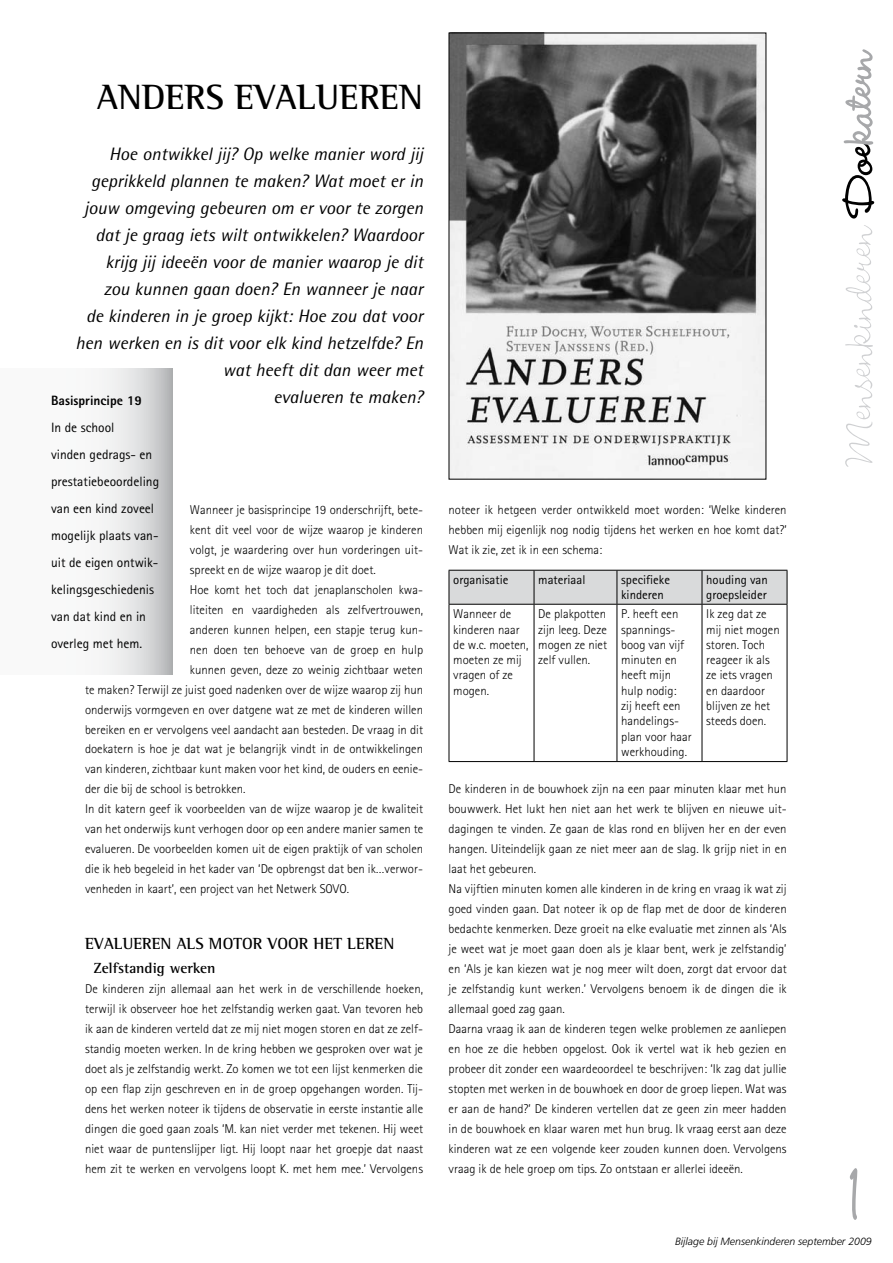
<style>
.page{position:relative;width:893px;height:1263px;background:#fff}
.page>*{position:absolute;margin:0;border:0;box-sizing:border-box;transform-origin:0 0}
.t1{font:700 90px "Wendy LP";color:#a7a8aa;scale:.7 1}
.t2{font:300 54px "Wendy LP";color:#cfd0d2}
.t3{font:700 36px "Rotis Semi Serif";color:#000}
.t4{font:italic 18px/27px "Rotis Semi Sans";color:#000;text-align:right}
.t5{font:700 16.5px "Rotis Semi Serif";color:#000}
.t6{font:700 15px "Rotis Semi Serif";color:#000}
.t7{font:13.5px/27px "Rotis Sans Serif";color:#000}
.t8{font:800 13.5px "Rotis Sans Serif";color:#000}
.t9{font:300 12.75px/20px "Rotis Sans Serif";color:#000}
.t10{font:12.75px/15.3px "Rotis Sans Serif";color:#000}
.t11{font:italic 300 10.5px "Frutiger";color:#000}
.s1{font-weight:700;color:#000}
.s2{font-weight:700;color:#a7a8aa}
</style>
<div class="page">
<img style="left:451px;top:35px;width:313px;height:442px">
<svg style="left:102px;top:369px;width:71px;height:305px"></svg>
<div style="left:450px;top:571px;width:337px;height:33px;background:#d9dadb"></div>
<hr style="left:449px;top:570px;width:85px;height:1px;background:#000">
<hr style="left:449px;top:571px;width:1px;height:33px;background:#000">
<hr style="left:534px;top:570px;width:83px;height:1px;background:#000">
<hr style="left:534px;top:571px;width:1px;height:33px;background:#000">
<hr style="left:617px;top:570px;width:85px;height:1px;background:#000">
<hr style="left:617px;top:571px;width:1px;height:33px;background:#000">
<hr style="left:702px;top:570px;width:85px;height:1px;background:#000">
<hr style="left:702px;top:571px;width:1px;height:33px;background:#000">
<hr style="left:787px;top:571px;width:1px;height:33px;background:#000">
<hr style="left:449px;top:604px;width:85px;height:1px;background:#000">
<hr style="left:449px;top:605px;width:1px;height:156px;background:#000">
<hr style="left:534px;top:604px;width:83px;height:1px;background:#000">
<hr style="left:534px;top:605px;width:1px;height:156px;background:#000">
<hr style="left:617px;top:604px;width:85px;height:1px;background:#000">
<hr style="left:617px;top:605px;width:1px;height:156px;background:#000">
<hr style="left:702px;top:604px;width:85px;height:1px;background:#000">
<hr style="left:702px;top:605px;width:1px;height:156px;background:#000">
<hr style="left:787px;top:605px;width:1px;height:156px;background:#000">
<hr style="left:449px;top:761px;width:85px;height:1px;background:#000">
<hr style="left:534px;top:761px;width:83px;height:1px;background:#000">
<hr style="left:617px;top:761px;width:85px;height:1px;background:#000">
<hr style="left:702px;top:761px;width:85px;height:1px;background:#000">
<h3 class="t3" style="left:97px;top:76px;width:89px">ANDERS</h3>
<h3 class="t3" style="left:235px;top:76px;width:22px">EVALUEREN</h3>
<p class="t4" style="left:76px;top:141px;width:349px">Hoe ontwikkel jij? Op welke manier word jij geprikkeld plannen te maken? Wat moet er in jouw omgeving gebeuren om er voor te zorgen dat je graag iets wilt ontwikkelen? Waardoor krijg jij ideeën voor de manier waarop je dit zou kunnen gaan doen? En wanneer je naar<br>de kinderen in je groep kijkt: Hoe zou dat voor hen werken en is dit voor elk kind hetzelfde? En wat heeft dit dan weer met<br>evalueren te maken?</p>
<p class="t8" style="left:51px;top:392px;width:92px">Basisprincipe 19</p>
<p class="t7" style="left:51px;top:414px;width:110px">In de school<br>vinden gedrags- en prestatiebeoordeling van een kind zoveel mogelijk plaats van&shy;uit de eigen ontwik&shy;kelingsgeschiedenis van dat kind en in overleg met hem.</p>
<p class="t9" style="left:190px;top:499px;width:235px">Wanneer je basisprincipe 19 onderschrijft, bete-</p>
<p class="t9" style="left:190px;top:519px;width:235px">kent dit veel voor de wijze waarop je kinderen</p>
<p class="t9" style="left:190px;top:539px;width:235px">volgt, je waardering over hun vorderingen uit-</p>
<p class="t9" style="left:190px;top:559px;width:187px">spreekt en de wijze waarop je dit doet.</p>
<p class="t9" style="left:190px;top:579px;width:235px">Hoe komt het toch dat jenaplanscholen kwa-</p>
<p class="t9" style="left:190px;top:599px;width:235px">liteiten en vaardigheden als zelfvertrouwen,</p>
<p class="t9" style="left:190px;top:619px;width:235px">anderen kunnen helpen, een stapje terug kun-</p>
<p class="t9" style="left:190px;top:639px;width:235px">nen doen ten behoeve van de groep en hulp</p>
<p class="t9" style="left:190px;top:659px;width:235px">kunnen geven, deze zo weinig zichtbaar weten</p>
<p class="t9" style="left:85px;top:679px;width:340px">te maken? Terwijl ze juist goed nadenken over de wijze waarop zij hun</p>
<p class="t9" style="left:85px;top:699px;width:339px">onderwijs vormgeven en over datgene wat ze met de kinderen willen</p>
<p class="t9" style="left:85px;top:719px;width:339px">bereiken en er vervolgens veel aandacht aan besteden. De vraag in dit</p>
<p class="t9" style="left:85px;top:739px;width:340px">doekatern is hoe je dat wat je belangrijk vindt in de ontwikkelingen</p>
<p class="t9" style="left:85px;top:759px;width:340px">van kinderen, zichtbaar kunt maken voor het kind, de ouders en eenie-</p>
<p class="t9" style="left:85px;top:779px;width:162px">der die bij de school is betrokken.</p>
<p class="t9" style="left:85px;top:799px;width:339px">In dit katern geef ik voorbeelden van de wijze waarop je de kwaliteit</p>
<p class="t9" style="left:85px;top:819px;width:340px">van het onderwijs kunt verhogen door op een andere manier samen te</p>
<p class="t9" style="left:85px;top:839px;width:340px">evalueren. De voorbeelden komen uit de eigen praktijk of van scholen</p>
<p class="t9" style="left:85px;top:859px;width:340px">die ik heb begeleid in het kader van ‘De opbrengst dat ben ik…verwor-</p>
<p class="t9" style="left:85px;top:879px;width:265px">venheden in kaart’, een project van het Netwerk SOVO.</p>
<p class="t5" style="left:85px;top:933px;width:311px">EVALUEREN ALS MOTOR VOOR HET LEREN</p>
<p class="t6" style="left:94px;top:959px;width:124px">ZELFSTANDIG WERKEN</p>
<p class="t9" style="left:85px;top:979px;width:340px;text-align:justify">De kinderen zijn allemaal aan het werk in de verschillende hoeken, terwijl ik observeer hoe het zelfstandig werken gaat. Van tevoren heb ik aan de kinderen verteld dat ze mij niet mogen storen en dat ze zelf&shy;standig moeten werken. In de kring hebben we gesproken over wat je doet als je zelfstandig werkt. Zo komen we tot een lijst kenmerken die op een flap zijn geschreven en in de groep opgehangen worden. Tij&shy;dens het werken noteer ik tijdens de observatie in eerste instantie alle dingen die goed gaan zoals ‘M. kan niet verder met tekenen. Hij weet niet waar de puntenslijper ligt. Hij loopt naar het groepje dat naast hem zit te werken en vervolgens loopt K. met hem mee.’ Vervolgens</p>
<p class="t9" style="left:449px;top:499px;width:340px;text-align:justify">noteer ik hetgeen verder ontwikkeld moet worden: ‘Welke kinderen hebben mij eigenlijk nog nodig tijdens het werken en hoe komt dat?’ Wat ik zie, zet ik in een schema:</p>
<p class="t10" style="left:453px;top:572px;width:57px">organisatie</p>
<p class="t10" style="left:538px;top:572px;width:49px">materiaal</p>
<p class="t10" style="left:621px;top:572px;width:50px">specifieke kinderen</p>
<p class="t10" style="left:706px;top:572px;width:63px">houding van groepsleider</p>
<p class="t9" style="left:453px;top:606px;width:77px;line-height:15.3px">Wanneer de kinderen naar de w.c. moeten, moeten ze mij vragen of ze mogen.</p>
<p class="t9" style="left:538px;top:606px;width:70px;line-height:15.3px;text-align:justify">De plakpotten zijn leeg. Deze mogen ze niet zelf vullen.</p>
<p class="t9" style="left:621px;top:606px;width:72px;line-height:15.3px">P. heeft een spannings&shy;boog van vijf minuten en heeft mijn hulp nodig:<br>zij heeft een handelings&shy;plan voor haar werkhouding.</p>
<p class="t9" style="left:706px;top:606px;width:75px;line-height:15.3px">Ik zeg dat ze mij niet mogen storen. Toch reageer ik als ze iets vragen en daardoor blijven ze het steeds doen.</p>
<h2 class="t2" style="left:828px;top:465px;width:419px;rotate:-90deg">Mensenkinderen <span class="s1">Doe</span><span class="s2">katern</span></h2>
<p class="t9" style="left:449px;top:779px;width:340px">De kinderen in de bouwhoek zijn na een paar minuten klaar met hun bouwwerk. Het lukt hen niet aan het werk te blijven en nieuwe uit&shy;dagingen te vinden. Ze gaan de klas rond en blijven her en der even hangen. Uiteindelijk gaan ze niet meer aan de slag. Ik grijp niet in en laat het gebeuren.<br>Na vijftien minuten komen alle kinderen in de kring en vraag ik wat zij goed vinden gaan. Dat noteer ik op de flap met de door de kinderen bedachte kenmerken. Deze groeit na elke evaluatie met zinnen als ‘Als je weet wat je moet gaan doen als je klaar bent, werk je zelfstandig’ en ‘Als je kan kiezen wat je nog meer wilt doen, zorgt dat ervoor dat je zelfstandig kunt werken.’ Vervolgens benoem ik de dingen die ik allemaal goed zag gaan.<br>Daarna vraag ik aan de kinderen tegen welke problemen ze aanliepen en hoe ze die hebben opgelost. Ook ik vertel wat ik heb gezien en probeer dit zonder een waardeoordeel te beschrijven: ‘Ik zag dat jullie stopten met werken in de bouwhoek en door de groep liepen. Wat was er aan de hand?’ De kinderen vertellen dat ze geen zin meer hadden in de bouwhoek en klaar waren met hun brug. Ik vraag eerst aan deze kinderen wat ze een volgende keer zouden kunnen doen. Vervolgens vraag ik de hele groep om tips. Zo ontstaan er allerlei ideeën.</p>
<h1 class="t1" style="left:848px;top:1139px;width:19px">1</h1>
<p class="t11" style="left:675px;top:1236px;width:198px">Bijlage bij Mensenkinderen september 2009</p>
</div>
